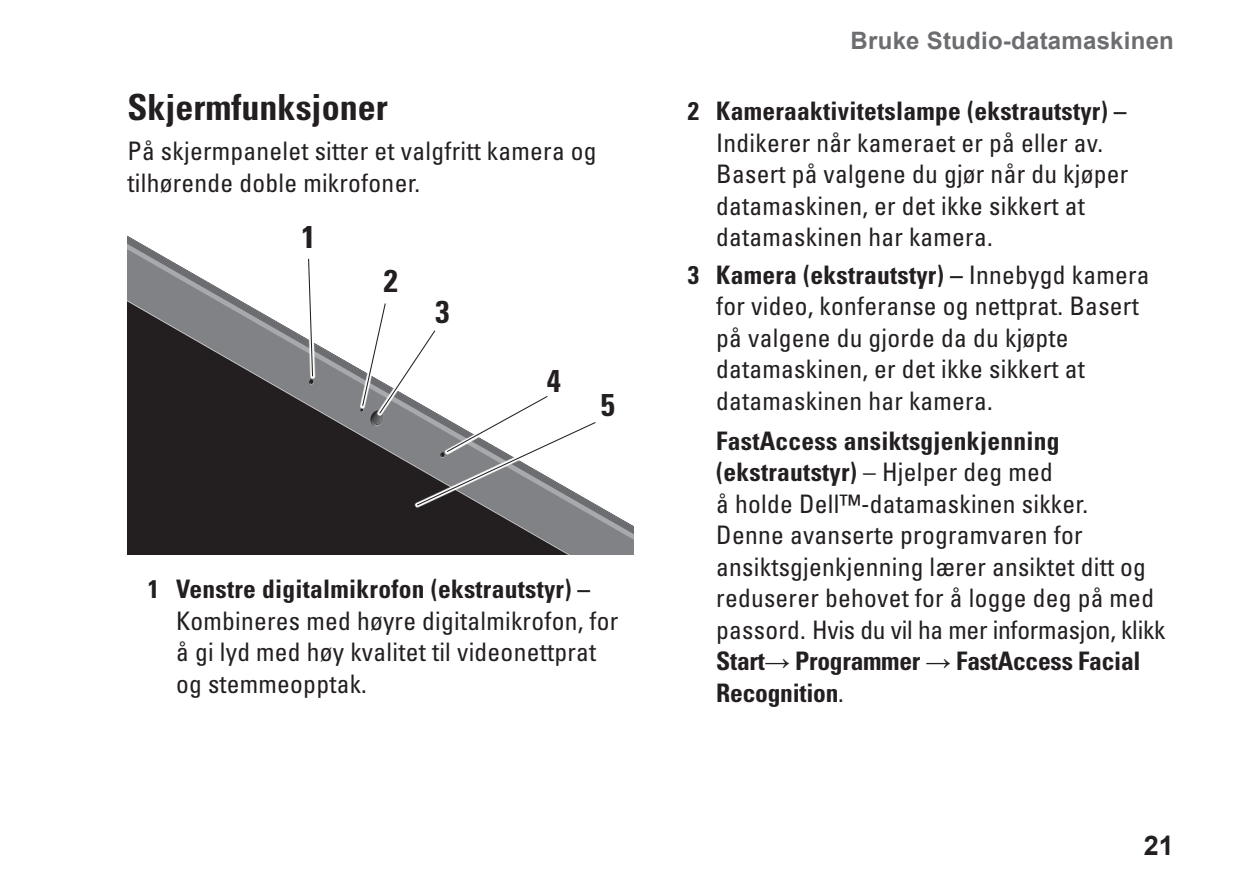
<style>
.page{position:relative;width:1259px;height:893px;background:#fff}
.page>*{position:absolute;margin:0;border:0;box-sizing:border-box;transform-origin:0 0}
.Head_2{font:700 condensed 36px "Univers";color:#231f20}
.t1{font:700 condensed 31.5px "Univers";color:#231f20}
.t2{font:700 27px "Arial";color:#231f20}
.Head_3{font:condensed 25.5px/31.5px "Univers";letter-spacing:.01em;color:#231f20}
.Paragraph{font:condensed 25.5px/31.5px "Univers";letter-spacing:.01em;color:#231f20}
.Callout_number__t{font:700 condensed 25.5px "Univers";color:#231f20}
.t3{font:700 24px "Arial";color:#6c6d70}
.s1{font-weight:700}
.s2{font-family:"Arial";font-stretch:normal}
</style>
<div class="page">
<svg style="left:128px;top:236px;width:286px;height:318px;fill:#231f20"></svg>
<svg style="left:414px;top:506px;width:220px;height:48px;fill:#231f20"></svg>
<svg style="left:305px;top:256px;width:109px;height:198px"></svg>
<svg style="left:307px;top:258px;width:7px;height:127px"></svg>
<svg style="left:444px;top:505px;width:181px;height:24px;fill:#808285"></svg>
<svg style="left:360px;top:302px;width:237px;height:204px"></svg>
<p class="Head_2" style="left:128px;top:85px;width:261px">Skjermfunksjoner</p>
<p class="Paragraph" style="left:128px;top:135px;width:470px">På skjermpanelet sitter et valgfritt kamera og tilhørende doble mikrofoner.</p>
<p class="t1" style="left:302px;top:217px;width:15px">1</p>
<p class="t1" style="left:384px;top:261px;width:15px">2</p>
<p class="t1" style="left:435px;top:293px;width:15px">3</p>
<p class="t1" style="left:547px;top:361px;width:15px">4</p>
<p class="t1" style="left:601px;top:385px;width:15px">5</p>
<p class="Callout_number__t" style="left:148px;top:573px;width:13px">1</p>
<p class="Head_3" style="left:176px;top:573px;width:444px"><span class="s1">Venstre digitalmikrofon (ekstrautstyr) – </span>Kombineres med høyre digitalmikrofon, for å gi lyd med høy kvalitet til videonettprat og stemmeopptak.</p>
<p class="t3" style="left:850px;top:25px;width:32px">BRUKESTUDIO-DATAMASKINEN</p>
<p class="Callout_number__t" style="left:688px;top:95px;width:13px">2</p>
<p class="Head_3" style="left:716px;top:95px;width:413px"><span class="s1">Kameraaktivitetslampe (ekstrautstyr) – </span>Indikerer når kameraet er på eller av.<br>Basert på valgene du gjør når du kjøper datamaskinen, er det ikke sikkert at datamaskinen har kamera.</p>
<p class="Callout_number__t" style="left:688px;top:259px;width:13px">3</p>
<p class="Head_3" style="left:716px;top:258px;width:435px"><span class="s1">Kamera (ekstrautstyr) –</span> Innebygd kamera for video, konferanse og nettprat. Basert på valgene du gjorde da du kjøpte datamaskinen, er det ikke sikkert at datamaskinen har kamera.</p>
<p class="Head_3" style="left:716px;top:424px;width:451px"><span class="s1">FastAccess ansiktsgjenkjenning (ekstrautstyr)</span> – Hjelper deg med<br>å holde Dell™-datamaskinen sikker.<br>Denne avanserte programvaren for ansiktsgjenkjenning lærer ansiktet ditt og reduserer behovet for å logge deg på med passord. Hvis du vil ha mer informasjon, klikk <span class="s1">Start</span><span class="s2">→</span> <span class="s1">Programmer</span> <span class="s2">→</span> <span class="s1">FastAccess Facial Recognition</span>.</p>
<p class="t2" style="left:1144px;top:827px;width:32px">21</p>
</div>
